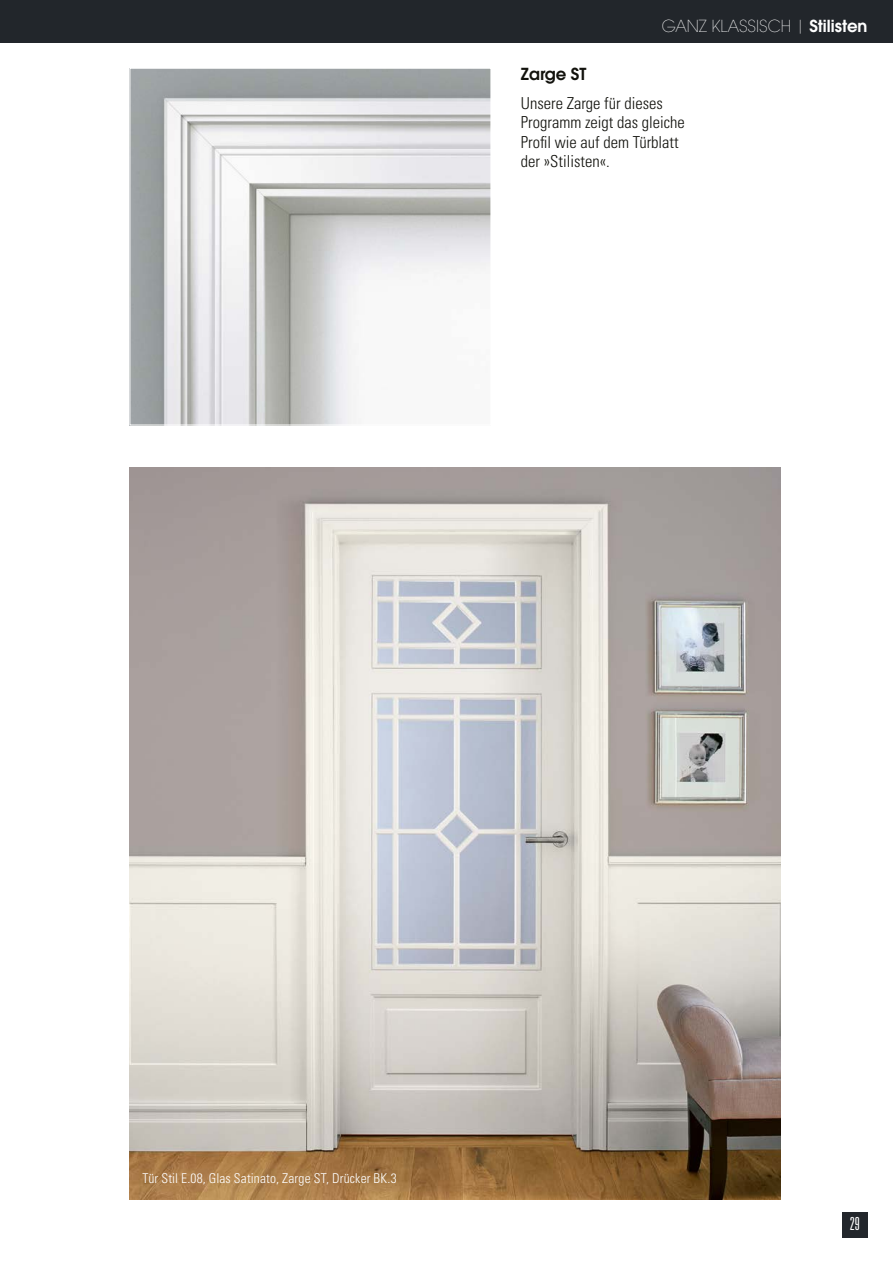
<style>
.page{position:relative;width:893px;height:1263px;background:#fff}
.page>*{position:absolute;margin:0;border:0;box-sizing:border-box;transform-origin:0 0}
.t1{font:300 ultra-condensed 18px "Univers";color:#fff}
.t2{font:300 condensed 16.5px/19.5px "Univers LT Std";color:#12120d}
.t3{font:200 16.5px "ITC Avant Garde W1 G";color:#fff}
.t4{font:600 16.5px "ITC Avant Garde W1 G";color:#12120d}
.t5{font:300 condensed 13.5px "Univers LT Std";letter-spacing:.01em;color:#fff}
.s1{font-weight:600}
</style>
<div class="page">
<div style="left:0;top:0;width:893px;height:43px;background:#22262b"></div>
<img style="left:132px;top:70px;width:357px;height:353px">
<div style="left:130px;top:68px;width:361px;height:357px;border:1px solid #fff"></div>
<img style="left:130px;top:468px;width:650px;height:731px">
<div style="left:842px;top:1212px;width:25px;height:25px;background:#22262b"></div>
<p class="t3" style="left:662px;top:15px;width:207px">GANZ KLASSISCH | <span class="s1">Stilisten</span></p>
<p class="t4" style="left:521px;top:63px;width:67px">Zarge ST</p>
<p class="t2" style="left:521px;top:93px;width:165px">Unsere Zarge für dieses<br>Programm zeigt das gleiche<br>Profil wie auf dem Türblatt der »Stilisten«.</p>
<p class="t5" style="left:142px;top:1170px;width:256px">Tür Stil E.08, Glas Satinato, Zarge ST, Drücker BK.3</p>
<p class="t1" style="left:850px;top:1214px;width:11px">29</p>
</div>
